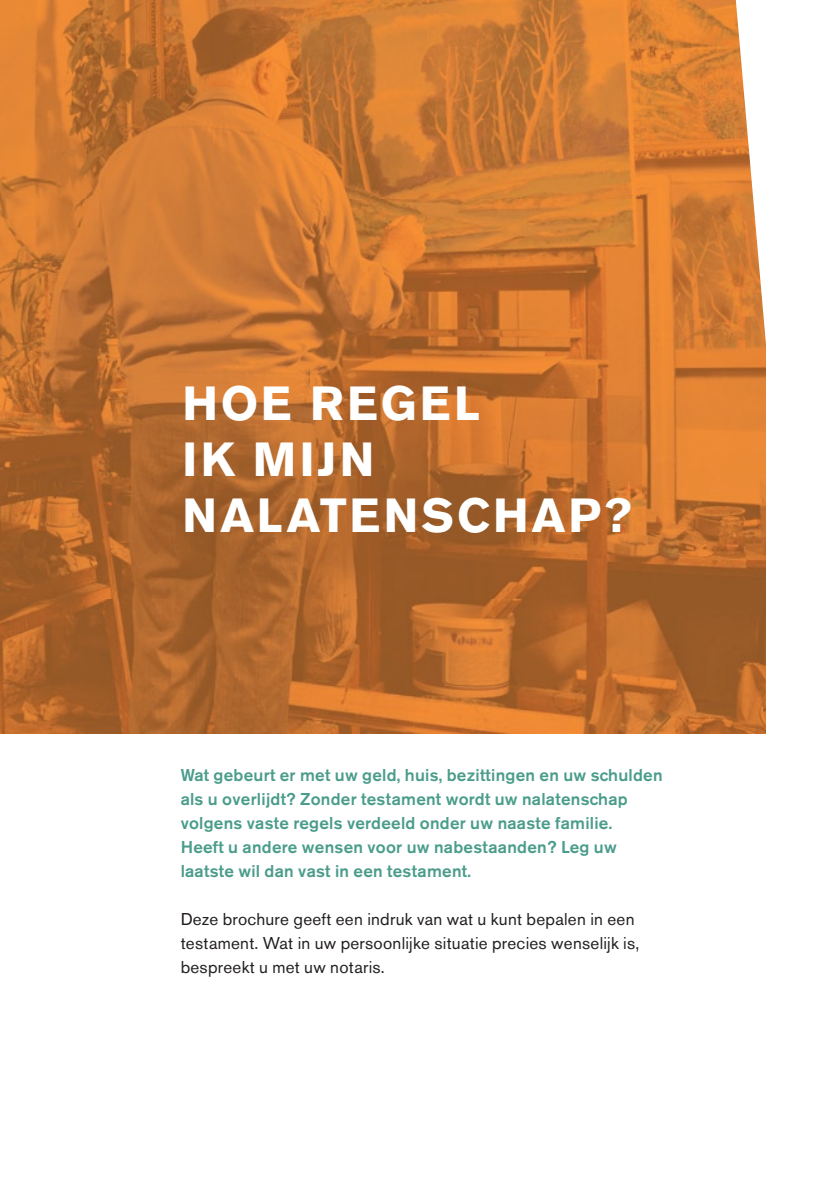
<style>
.page{position:relative;width:840px;height:1191px;background:#fff}
.page>*{position:absolute;margin:0;border:0;box-sizing:border-box;transform-origin:0 0}
.t1{font:700 47.4px/55.8px "Akzidenz Grotesk BE";letter-spacing:.065em;color:#fff}
.t2{font:500 17px/24px "Akzidenz Grotesk BE";letter-spacing:.015em;color:#4a9c8b}
.t3{font:17px/24px "Akzidenz Grotesk BE";letter-spacing:.015em;color:#231f20}
</style>
<div class="page">
<img style="left:0;top:0;width:765px;height:733px">
<svg style="left:735px;top:0;width:30px;height:372px"></svg>
<h1 class="t1" style="left:182px;top:376px;width:450px">HOE REGEL<br>IK MIJN<br>NALATENSCHAP?</h1>
<p class="t2" style="left:180px;top:763px;width:483px">Wat gebeurt er met uw geld, huis, bezittingen en uw schulden als u overlijdt? Zonder testament wordt uw nalatenschap volgens vaste regels verdeeld onder uw naaste familie.<br>Heeft u andere wensen voor uw nabestaanden? Leg uw laatste wil dan vast in een testament.</p>
<p class="t3" style="left:180px;top:907px;width:460px">Deze brochure geeft een indruk van wat u kunt bepalen in een testament. Wat in uw persoonlijke situatie precies wenselijk is, bespreekt u met uw notaris.</p>
</div>
